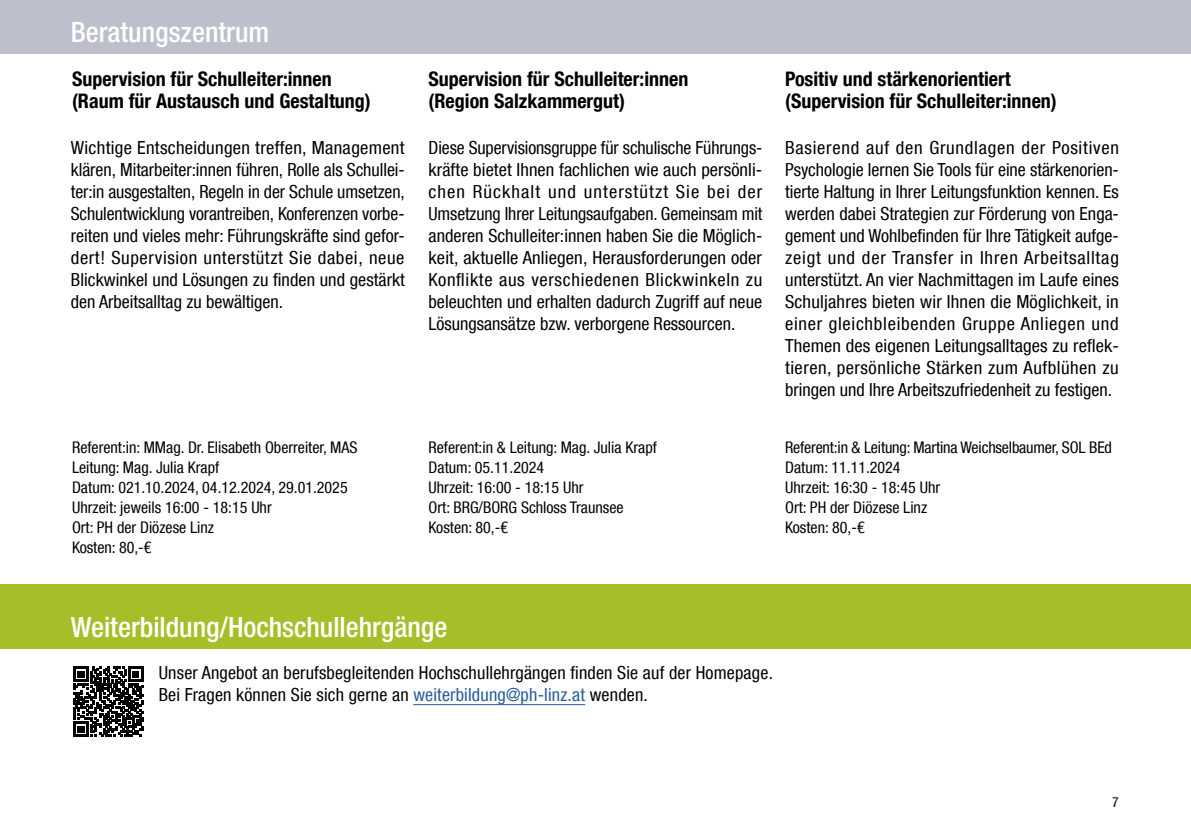
<style>
.page{position:relative;width:1191px;height:840px;background:#fff}
.page>*{position:absolute;margin:0;border:0;box-sizing:border-box;transform-origin:0 0}
.t1{font:500 condensed 28px "Helvetica Neue LT Com";color:#fff}
.t2{font:700 condensed 20px/22px "Helvetica Neue LT Com";color:#000}
.t3{font:condensed 18px/22px "Helvetica Neue LT Com";letter-spacing:.005em;color:#000;text-align:justify}
.t4{font:condensed 16px/20px "Helvetica Neue LT Com";color:#000}
.t5{font:condensed 14px "Helvetica Neue LT Com";color:#000}
.s1{color:#275b9b}
</style>
<div class="page">
<div style="left:0;top:0;width:1191px;height:53px;background:#bdbfcd"></div>
<hr style="left:413px;top:704px;width:172px;height:1px;background:#275b9b">
<svg style="left:74px;top:666px;width:69px;height:70px"></svg>
<div style="left:0;top:583px;width:1191px;height:65px;background:#a5bf29"></div>
<h1 class="t1" style="left:71px;top:15px;width:200px">Beratungszentrum</h1>
<p class="t2" style="left:72px;top:68px;width:300px">Supervision für Schulleiter:innen (Raum für Austausch und Gestaltung)</p>
<p class="t3" style="left:71px;top:136px;width:336px">Wichtige Entscheidungen treffen‚ Management klären‚ Mitarbeiter:innen führen‚ Rolle als Schullei&shy;ter:in ausgestalten‚ Regeln in der Schule umsetzen‚ Schulentwicklung vorantreiben‚ Konferenzen vorbe&shy;reiten und vieles mehr: Führungskräfte sind gefor&shy;dert! Supervision unterstützt Sie dabei‚ neue Blickwinkel und Lösungen zu finden und gestärkt den Arbeitsalltag zu bewältigen.</p>
<p class="t4" style="left:72px;top:437px;width:287px">Referent:in: MMag. Dr. Elisabeth Oberreiter, MAS<br>Leitung: Mag. Julia Krapf<br>Datum: 021.10.2024, 04.12.2024, 29.01.2025<br>Uhrzeit: jeweils 16:00 - 18:15 Uhr<br>Ort: PH der Diözese Linz<br>Kosten: 80,-€</p>
<p class="t2" style="left:428px;top:68px;width:261px">Supervision für Schulleiter:innen (Region Salzkammergut)</p>
<p class="t3" style="left:428px;top:136px;width:335px">Diese Supervisionsgruppe für schulische Führungs&shy;kräfte bietet Ihnen fachlichen wie auch persönli&shy;chen Rückhalt und unterstützt Sie bei der Umsetzung Ihrer Leitungsaufgaben. Gemeinsam mit anderen Schulleiter:innen haben Sie die Möglich&shy;keit‚ aktuelle Anliegen‚ Herausforderungen oder Konflikte aus verschiedenen Blickwinkeln zu beleuchten und erhalten dadurch Zugriff auf neue Lösungsansätze bzw. verborgene Ressourcen.</p>
<p class="t4" style="left:428px;top:437px;width:230px">Referent:in &amp; Leitung: Mag. Julia Krapf<br>Datum: 05.11.2024<br>Uhrzeit: 16:00 - 18:15 Uhr<br>Ort: BRG/BORG Schloss Traunsee<br>Kosten: 80,-€</p>
<p class="t2" style="left:785px;top:68px;width:273px">Positiv und stärkenorientiert (Supervision für Schulleiter:innen)</p>
<p class="t3" style="left:785px;top:136px;width:335px">Basierend auf den Grundlagen der Positiven Psychologie lernen Sie Tools für eine stärkenorien&shy;tierte Haltung in Ihrer Leitungsfunktion kennen. Es werden dabei Strategien zur Förderung von Enga&shy;gement und Wohlbefinden für Ihre Tätigkeit aufge&shy;zeigt und der Transfer in Ihren Arbeitsalltag unterstützt. An vier Nachmittagen im Laufe eines Schuljahres bieten wir Ihnen die Möglichkeit, in einer gleichbleibenden Gruppe Anliegen und Themen des eigenen Leitungsalltages zu reflek&shy;tieren, persönliche Stärken zum Aufblühen zu bringen und Ihre Arbeitszufriedenheit zu festigen.</p>
<p class="t4" style="left:785px;top:437px;width:328px">Referent:in &amp; Leitung: Martina Weichselbaumer, SOL BEd<br>Datum: 11.11.2024<br>Uhrzeit: 16:30 - 18:45 Uhr<br>Ort: PH der Diözese Linz<br>Kosten: 80,-€</p>
<h1 class="t1" style="left:71px;top:610px;width:378px">Weiterbildung/Hochschullehrgänge</h1>
<p class="t3" style="left:159px;top:660px;width:615px">Unser Angebot an berufsbegleitenden Hochschullehrgängen finden Sie auf der Homepage.<br>Bei Fragen können Sie sich gerne an <span class="s1">weiterbildung@ph-linz.at</span> wenden.</p>
<p class="t5" style="left:1112px;top:793px;width:8px">7</p>
</div>
